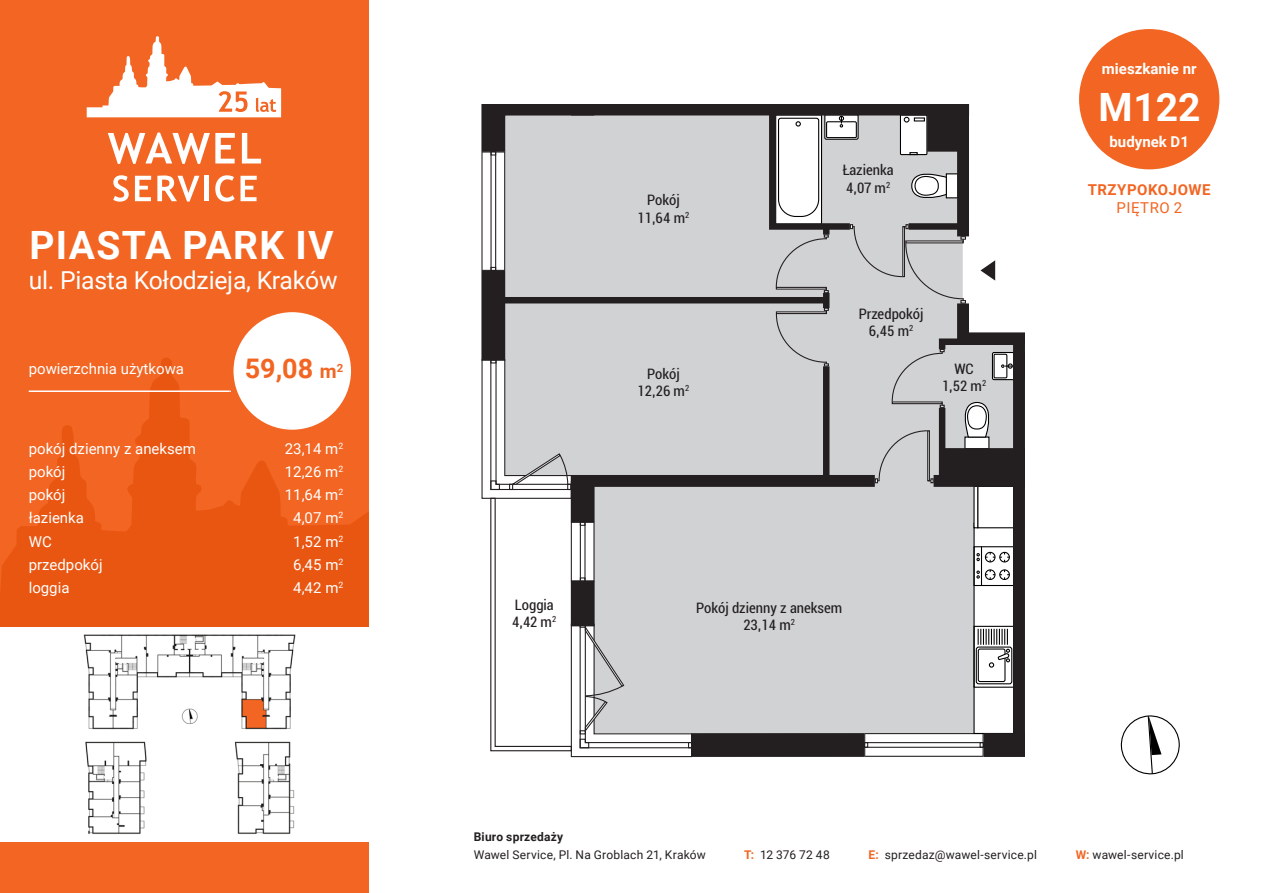
<style>
.page{position:relative;width:1263px;height:893px;background:#fff}
.page>*{position:absolute;margin:0;border:0;box-sizing:border-box;transform-origin:0 0}
.t1{font:700 39px "Roboto";letter-spacing:.035em;color:#fff}
.t2{font:700 27px "Roboto";color:#f26522}
.t3{font:24.75px "Roboto";letter-spacing:-.01em;color:#fff}
.t4{font:condensed 15.15px/17.2px "Roboto";color:#231f20;text-align:center}
.t5{font:15px "Roboto";color:#fff}
.t6{font:700 15px "Roboto";color:#fff}
.t7{font:700 15px "Roboto";letter-spacing:.035em;color:#f26522}
.t8{font:15px "Roboto";letter-spacing:.035em;color:#f26522}
.t9{font:12px "Roboto";letter-spacing:.015em;color:#231f20}
.t10{font:700 12px "Roboto";letter-spacing:.02em;color:#231f20}
.s1{font-size:19.5px}
.s2{font-weight:700;color:#f26522}
</style>
<div class="page">
<div style="left:0;top:0;width:369px;height:893px;background:#f26522"></div>
<svg style="left:0;top:358px;width:369px;height:270px;fill:#e95611"></svg>
<svg style="left:87px;top:36px;width:194px;height:81px"></svg>
<svg style="left:157px;top:175px;width:42px;height:27px"></svg>
<div style="left:204px;top:176px;width:5px;height:25px;background:#fff"></div>
<svg style="left:242px;top:133px;width:19px;height:30px"></svg>
<svg style="left:215px;top:175px;width:42px;height:27px"></svg>
<svg style="left:113px;top:175px;width:16px;height:27px"></svg>
<svg style="left:135px;top:176px;width:16px;height:25px"></svg>
<svg style="left:108px;top:133px;width:127px;height:31px"></svg>
<div style="left:505px;top:115px;width:261px;height:618px;background:#d1d2d4"></div>
<svg style="left:481px;top:359px;width:212px;height:399px"></svg>
<svg style="left:481px;top:104px;width:125px;height:167px"></svg>
<div style="left:481px;top:271px;width:24px;height:90px;background:#231f20"></div>
<div style="left:691px;top:733px;width:173px;height:24px;background:#231f20"></div>
<div style="left:571px;top:581px;width:24px;height:45px;background:#231f20"></div>
<div style="left:571px;top:481px;width:24px;height:41px;background:#231f20"></div>
<div style="left:571px;top:475px;width:304px;height:12px;background:#231f20"></div>
<div style="left:571px;top:104px;width:398px;height:11px;background:#231f20"></div>
<div style="left:504px;top:297px;width:323px;height:6px;background:#231f20"></div>
<svg style="left:766px;top:104px;width:259px;height:653px"></svg>
<div style="left:0;top:628px;width:374px;height:214px;background:#fff"></div>
<img style="left:83px;top:634px;width:213px;height:200px">
<div style="left:1079px;top:29px;width:140px;height:140px;background:#f26522;border-radius:50%"></div>
<div style="left:230px;top:309px;width:124px;height:124px;background:#fff;border-radius:50%"></div>
<hr style="left:29px;top:390px;width:201px;height:2px;background:#fff">
<div style="left:227px;top:306px;width:130px;height:130px;border:6px solid #f26522;border-radius:50%"></div>
<svg style="left:1120px;top:715px;width:60px;height:60px"></svg>
<h1 class="t1" style="left:29px;top:218px;width:306px">PIASTA PARK IV</h1>
<h3 class="t3" style="left:29px;top:262px;width:310px">ul. Piasta Kołodzieja, Kraków</h3>
<p class="t5" style="left:29px;top:358px;width:157px">powierzchnia użytkowa</p>
<h2 class="t2" style="left:245px;top:350px;width:100px">59,08 <span class="s1">m</span><sup>2</sup></h2>
<p class="t5" style="left:29px;top:438px;width:169px">pokój dzienny z aneksem</p>
<p class="t5" style="left:285px;top:438px;width:60px">23,14 m<sup>2</sup></p>
<p class="t5" style="left:29px;top:461px;width:38px">pokój</p>
<p class="t5" style="left:285px;top:461px;width:60px">12,26 m<sup>2</sup></p>
<p class="t5" style="left:29px;top:484px;width:38px">pokój</p>
<p class="t5" style="left:285px;top:484px;width:60px">11,64 m<sup>2</sup></p>
<p class="t5" style="left:29px;top:507px;width:57px">łazienka</p>
<p class="t5" style="left:293px;top:507px;width:52px">4,07 m<sup>2</sup></p>
<p class="t5" style="left:29px;top:531px;width:25px">WC</p>
<p class="t5" style="left:293px;top:531px;width:52px">1,52 m<sup>2</sup></p>
<p class="t5" style="left:29px;top:554px;width:75px">przedpokój</p>
<p class="t5" style="left:293px;top:554px;width:52px">6,45 m<sup>2</sup></p>
<p class="t5" style="left:29px;top:577px;width:42px">loggia</p>
<p class="t5" style="left:293px;top:577px;width:52px">4,42 m<sup>2</sup></p>
<p class="t4" style="left:637px;top:191px;width:53px">Pokój<br>11,64 m<sup>2</sup></p>
<p class="t4" style="left:637px;top:364px;width:53px">Pokój<br>12,26 m<sup>2</sup></p>
<p class="t4" style="left:843px;top:161px;width:53px;text-align:left">Łazienka<br>4,07 m<sup>2</sup></p>
<p class="t4" style="left:859px;top:304px;width:66px">Przedpokój<br>6,45 m<sup>2</sup></p>
<p class="t4" style="left:942px;top:359px;width:46px">WC<br>1,52 m<sup>2</sup></p>
<p class="t4" style="left:512px;top:596px;width:46px;text-align:left">Loggia<br>4,42 m<sup>2</sup></p>
<p class="t4" style="left:696px;top:599px;width:148px">Pokój dzienny z aneksem<br>23,14 m<sup>2</sup></p>
<p class="t6" style="left:1102px;top:58px;width:96px">mieszkanie nr</p>
<h1 class="t1" style="left:1098px;top:80px;width:104px">M122</h1>
<p class="t6" style="left:1109px;top:131px;width:81px">budynek D1</p>
<p class="t7" style="left:1088px;top:179px;width:124px">TRZYPOKOJOWE</p>
<p class="t8" style="left:1116px;top:197px;width:67px">PIĘTRO 2</p>
<p class="t10" style="left:474px;top:828px;width:91px">Biuro sprzedaży</p>
<p class="t9" style="left:474px;top:847px;width:233px">Wawel Service, Pl. Na Groblach 21, Kraków</p>
<p class="t9" style="left:744px;top:847px;width:87px"><span class="s2">T:</span> 12 376 72 48</p>
<p class="t9" style="left:868px;top:847px;width:170px"><span class="s2">E:</span> sprzedaz@wawel-service.pl</p>
<p class="t9" style="left:1076px;top:847px;width:110px"><span class="s2">W:</span> wawel-service.pl</p>
</div>
